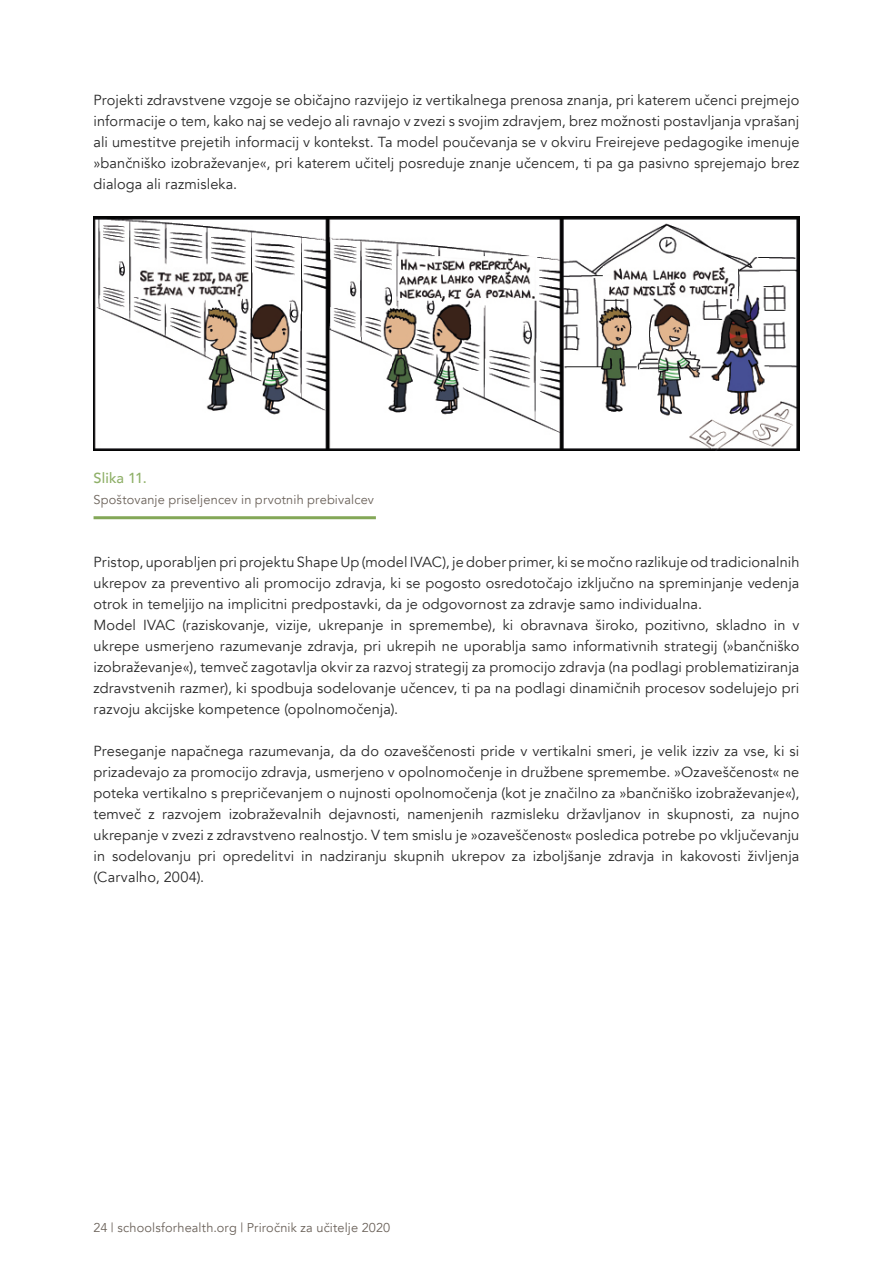
<style>
.page{position:relative;width:893px;height:1263px;background:#fff}
.page>*{position:absolute;margin:0;border:0;box-sizing:border-box;transform-origin:0 0}
.t1{font:14.55px/21px "Avenir";letter-spacing:.01em;color:#292929;text-align:justify}
.t2{font:500 14.55px "Avenir";letter-spacing:.005em;color:#8fb068}
.t3{font:12.75px "Avenir";letter-spacing:.01em;color:#6b625a}
</style>
<div class="page">
<img style="left:94px;top:217px;width:705px;height:234px">
<hr style="left:94px;top:516px;width:282px;height:3px;background:#83a757">
<p class="t1" style="left:94px;top:90px;width:707px">Projekti zdravstvene vzgoje se običajno razvijejo iz vertikalnega prenosa znanja, pri katerem učenci prejmejo informacije o tem, kako naj se vedejo ali ravnajo v zvezi s svojim zdravjem, brez možnosti postavljanja vprašanj ali umestitve prejetih informacij v kontekst. Ta model poučevanja se v okviru Freirejeve pedagogike imenuje »bančniško izobraževanje«, pri katerem učitelj posreduje znanje učencem, ti pa ga pasivno sprejemajo brez dialoga ali razmisleka.</p>
<p class="t2" style="left:94px;top:465px;width:55px">Slika 11.</p>
<p class="t3" style="left:94px;top:492px;width:282px">Spoštovanje priseljencev in prvotnih prebivalcev</p>
<p class="t1" style="left:93px;top:552px;width:707px;text-align:left">Pristop, uporabljen pri projektu ShapeUp (model IVAC), je dober primer, ki se močno razlikuje od tradicionalnih ukrepov za preventivo ali promocijo zdravja, ki se pogosto osredotočajo izključno na spreminjanje vedenja otrok in temeljijo na implicitni predpostavki, da je odgovornost za zdravje samo individualna.<br>Model IVAC (raziskovanje, vizije, ukrepanje in spremembe), ki obravnava široko, pozitivno, skladno in v ukrepe usmerjeno razumevanje zdravja, pri ukrepih ne uporablja samo informativnih strategij (»bančniško izobraževanje«), temveč zagotavlja okvir za razvoj strategij za promocijo zdravja (na podlagi problematiziranja zdravstvenih razmer), ki spodbuja sodelovanje učencev, ti pa na podlagi dinamičnih procesov sodelujejo pri razvoju akcijske kompetence (opolnomočenja).</p>
<p class="t1" style="left:93px;top:741px;width:707px">Preseganje napačnega razumevanja, da do ozaveščenosti pride v vertikalni smeri, je velik izziv za vse, ki si prizadevajo za promocijo zdravja, usmerjeno v opolnomočenje in družbene spremembe. »Ozaveščenost« ne poteka vertikalno s prepričevanjem o nujnosti opolnomočenja (kot je značilno za »bančniško izobraževanje«), temveč z razvojem izobraževalnih dejavnosti, namenjenih razmisleku državljanov in skupnosti, za nujno ukrepanje v zvezi z zdravstveno realnostjo. V tem smislu je »ozaveščenost« posledica potrebe po vključevanju in sodelovanju pri opredelitvi in nadziranju skupnih ukrepov za izboljšanje zdravja in kakovosti življenja (Carvalho, 2004).</p>
<p class="t3" style="left:94px;top:1220px;width:298px">24 | schoolsforhealth.org | Priročnik za učitelje 2020</p>
</div>
